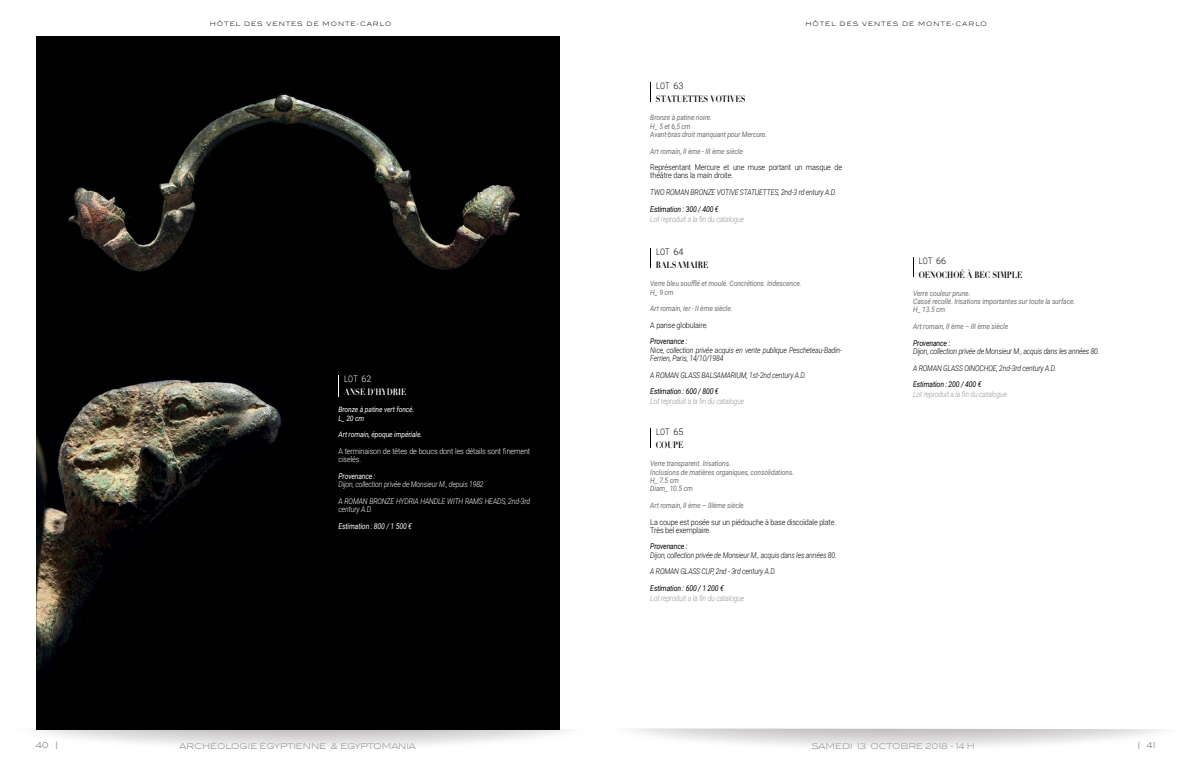
<style>
.page{position:relative;width:1191px;height:766px;background:#fff}
.page>*{position:absolute;margin:0;border:0;box-sizing:border-box;transform-origin:0 0}
.t1{font:700 9px "Didot";color:#000;scale:.82 1}
.t2{font:300 9px "Roboto";letter-spacing:.005em;color:#000;scale:.82 1}
.t3{font:700 9px "Didot";color:#fff;scale:.82 1}
.t4{font:300 9px "Roboto";color:#fff;scale:.82 1}
.t5{font:italic 300 8px/16.6px "Roboto";letter-spacing:-.02em;color:#000;scale:.86 1}
.t6{font:300 8px/8.3px "Roboto";letter-spacing:-.015em;color:#000;scale:.9 1}
.t7{font:italic 300 8px "Roboto";letter-spacing:-.02em;color:#939598;scale:.86 1}
.t8{font:italic 8px "Roboto";letter-spacing:-.02em;color:#000;scale:.86 1}
.t9{font:italic 300 8px/16.6px "Roboto";letter-spacing:-.02em;color:#fff;scale:.86 1}
.t10{font:300 8px "Blair ITC";color:#6d6e71}
.t11{font:300 8px/8.3px "Roboto";letter-spacing:-.015em;color:#fff;scale:.9 1}
.t12{font:italic 8px "Roboto";letter-spacing:-.02em;color:#fff;scale:.86 1}
.t13{font:italic 7.5px/8.3px "Roboto";letter-spacing:-.015em;color:#6d6e71;scale:.9 1}
.t14{font:italic 7.5px/8.3px "Roboto";letter-spacing:-.015em;color:#fff;scale:.9 1}
.t15{font:300 6px "Blair ITC";letter-spacing:.155em;color:#000}
.s1{font-size:11.8px}
</style>
<div class="page">
<div style="left:27px;top:704px;width:549px;height:43px;background:#f4f4f4;border-radius:50%"></div>
<div style="left:32px;top:704px;width:539px;height:42px;background:#f0eff0;border-radius:50%"></div>
<div style="left:37px;top:703px;width:530px;height:42px;background:#edecec;border-radius:50%"></div>
<div style="left:40px;top:703px;width:525px;height:41px;background:#e9e8e8;border-radius:50%"></div>
<div style="left:44px;top:702px;width:517px;height:41px;background:#e6e4e5;border-radius:50%"></div>
<div style="left:47px;top:702px;width:511px;height:40px;background:#e1dfe0;border-radius:50%"></div>
<svg style="left:55px;top:701px;width:496px;height:39px;fill:#d2cfd1"></svg>
<svg style="left:27px;top:632px;width:549px;height:97px"></svg>
<div style="left:603px;top:707px;width:586px;height:45px;background:#fbfbfb;border-radius:50%"></div>
<div style="left:620px;top:705px;width:554px;height:43px;background:#f8f7f7;border-radius:50%"></div>
<div style="left:623px;top:704px;width:548px;height:43px;background:#f4f4f4;border-radius:50%"></div>
<div style="left:627px;top:704px;width:540px;height:42px;background:#f1eff0;border-radius:50%"></div>
<div style="left:632px;top:703px;width:531px;height:42px;background:#edecec;border-radius:50%"></div>
<div style="left:635px;top:703px;width:525px;height:41px;background:#e9e8e8;border-radius:50%"></div>
<div style="left:639px;top:702px;width:517px;height:41px;background:#e4e2e3;border-radius:50%"></div>
<div style="left:647px;top:701px;width:502px;height:40px;background:#e0dedf;border-radius:50%"></div>
<div style="left:650px;top:701px;width:496px;height:39px;background:#dbd9da;border-radius:50%"></div>
<div style="left:659px;top:699px;width:479px;height:39px;background:#cfccce;border-radius:50%"></div>
<div style="left:623px;top:699px;width:548px;height:30px;background:#fff"></div>
<img style="left:36px;top:36px;width:523px;height:693px">
<svg style="left:338px;top:375px;width:1px;height:21px"></svg>
<svg style="left:650px;top:82px;width:1px;height:19px"></svg>
<svg style="left:650px;top:248px;width:1px;height:19px"></svg>
<svg style="left:650px;top:428px;width:1px;height:19px"></svg>
<svg style="left:913px;top:258px;width:1px;height:19px"></svg>
<p class="t15" style="left:210px;top:21px;width:183px">HÔTEL DES VENTES DE MONTE-CARLO</p>
<p class="t15" style="left:805px;top:21px;width:183px">HÔTEL DES VENTES DE MONTE-CARLO</p>
<p class="t2" style="left:656px;top:79px;width:35px">LOT 63</p>
<p class="t1" style="left:656px;top:93px;width:111px">STATUETTES VOTIVES</p>
<p class="t13" style="left:650px;top:113px;width:131px">Bronze à patine noire.<br>H_ 5 et 6,5 cm<br>Avant-bras droit manquant pour Mercure.</p>
<p class="t13" style="left:650px;top:146px;width:104px">Art romain, II ème - III ème siècle</p>
<p class="t6" style="left:650px;top:163px;width:215px">Représentant Mercure et une muse portant un masque de théâtre dans la main droite.</p>
<p class="t5" style="left:650px;top:183px;width:218px">TWO ROMAN BRONZE VOTIVE STATUETTES, 2nd-3 rd entury A.D.</p>
<p class="t8" style="left:650px;top:203px;width:81px">Estimation : 300 / 400 €</p>
<p class="t7" style="left:650px;top:213px;width:111px">Lot reproduit a la fin du catalogue</p>
<p class="t2" style="left:656px;top:245px;width:35px">LOT 64</p>
<p class="t1" style="left:656px;top:259px;width:65px">BALSAMAIRE</p>
<p class="t2" style="left:919px;top:255px;width:35px">LOT 66</p>
<p class="t1" style="left:918px;top:269px;width:128px">OENOCHOÉ À BEC SIMPLE</p>
<p class="t13" style="left:650px;top:279px;width:170px">Verre bleu soufflé et moulé. Concrétions. Iridescence.<br>H_ 9 cm</p>
<p class="t13" style="left:650px;top:304px;width:93px">Art romain, Ier - II ème siècle.</p>
<p class="t6" style="left:650px;top:320px;width:66px">A panse globulaire.</p>
<p class="t8" style="left:650px;top:336px;width:45px">Provenance :</p>
<p class="t5" style="left:650px;top:345px;width:224px;line-height:8.3px">Nice, collection privée acquis en vente publique Pescheteau-Badin-<br>Ferrien, Paris, 14/10/1984</p>
<p class="t5" style="left:650px;top:366px;width:182px">A ROMAN GLASS BALSAMARIUM, 1st-2nd century A.D.</p>
<p class="t8" style="left:650px;top:385px;width:81px">Estimation : 600 / 800 €</p>
<p class="t7" style="left:650px;top:395px;width:111px">Lot reproduit a la fin du catalogue</p>
<p class="t13" style="left:913px;top:288px;width:182px">Verre couleur prune.<br>Cassé recollé. Irisations importantes sur toute la surface.<br>H_ 13.5 cm</p>
<p class="t13" style="left:913px;top:322px;width:107px">Art romain, II ème – III ème siècle</p>
<p class="t8" style="left:913px;top:337px;width:45px">Provenance :</p>
<p class="t5" style="left:913px;top:342px;width:218px">Dijon, collection privée de Monsieur M., acquis dans les années 80.<br>A ROMAN GLASS OINOCHOE, 2nd-3rd century A.D.</p>
<p class="t8" style="left:913px;top:378px;width:81px">Estimation : 200 / 400 €</p>
<p class="t4" style="left:344px;top:372px;width:35px">LOT 62</p>
<p class="t3" style="left:344px;top:386px;width:77px">ANSE D'HYDRIE</p>
<p class="t7" style="left:913px;top:388px;width:111px">Lot reproduit a la fin du catalogue</p>
<p class="t14" style="left:338px;top:405px;width:86px">Bronze à patine vert foncé.<br>L_ 20 cm</p>
<p class="t14" style="left:338px;top:430px;width:95px">Art romain, époque impériale.</p>
<p class="t11" style="left:338px;top:446px;width:214px">A terminaison de têtes de boucs dont les détails sont finement ciselés.</p>
<p class="t12" style="left:338px;top:470px;width:45px">Provenance :</p>
<p class="t9" style="left:338px;top:475px;width:224px">Dijon, collection privée de Monsieur M., depuis 1982<br>A ROMAN BRONZE HYDRIA HANDLE WITH RAMS HEADS, 2nd-3rd</p>
<p class="t9" style="left:338px;top:500px;width:41px">century A.D.</p>
<p class="t12" style="left:338px;top:520px;width:87px">Estimation : 800 / 1 500 €</p>
<p class="t2" style="left:656px;top:425px;width:35px">LOT 65</p>
<p class="t1" style="left:656px;top:439px;width:35px">COUPE</p>
<p class="t13" style="left:650px;top:459px;width:161px">Verre transparent. Irisations.<br>Inclusions de matières organiques, consolidations.<br>H_ 7.5 cm<br>Diam_ 10.5 cm</p>
<p class="t13" style="left:650px;top:500px;width:105px">Art romain, II ème – IIIème siècle</p>
<p class="t6" style="left:650px;top:517px;width:208px">La coupe est posée sur un piédouche à base discoïdale plate.<br>Très bel exemplaire.</p>
<p class="t8" style="left:650px;top:541px;width:45px">Provenance :</p>
<p class="t5" style="left:650px;top:546px;width:218px">Dijon, collection privée de Monsieur M., acquis dans les années 80.<br>A ROMAN GLASS CUP, 2nd - 3rd century A.D.</p>
<p class="t8" style="left:650px;top:582px;width:87px">Estimation : 600 / 1 200 €</p>
<p class="t7" style="left:650px;top:592px;width:111px">Lot reproduit a la fin du catalogue</p>
<p class="t10" style="left:36px;top:740px;width:24px">40 <span class="s1">i</span></p>
<p class="t10" style="left:180px;top:741px;width:238px">ARCHÉOLOGIE ÉGYPTIENNE &amp; EGYPTOMANIA</p>
<p class="t10" style="left:811px;top:741px;width:165px">SAMEDI 13 OCTOBRE 2018 - 14 H</p>
<p class="t10" style="left:1137px;top:740px;width:19px"><span class="s1">i</span> 41</p>
</div>
